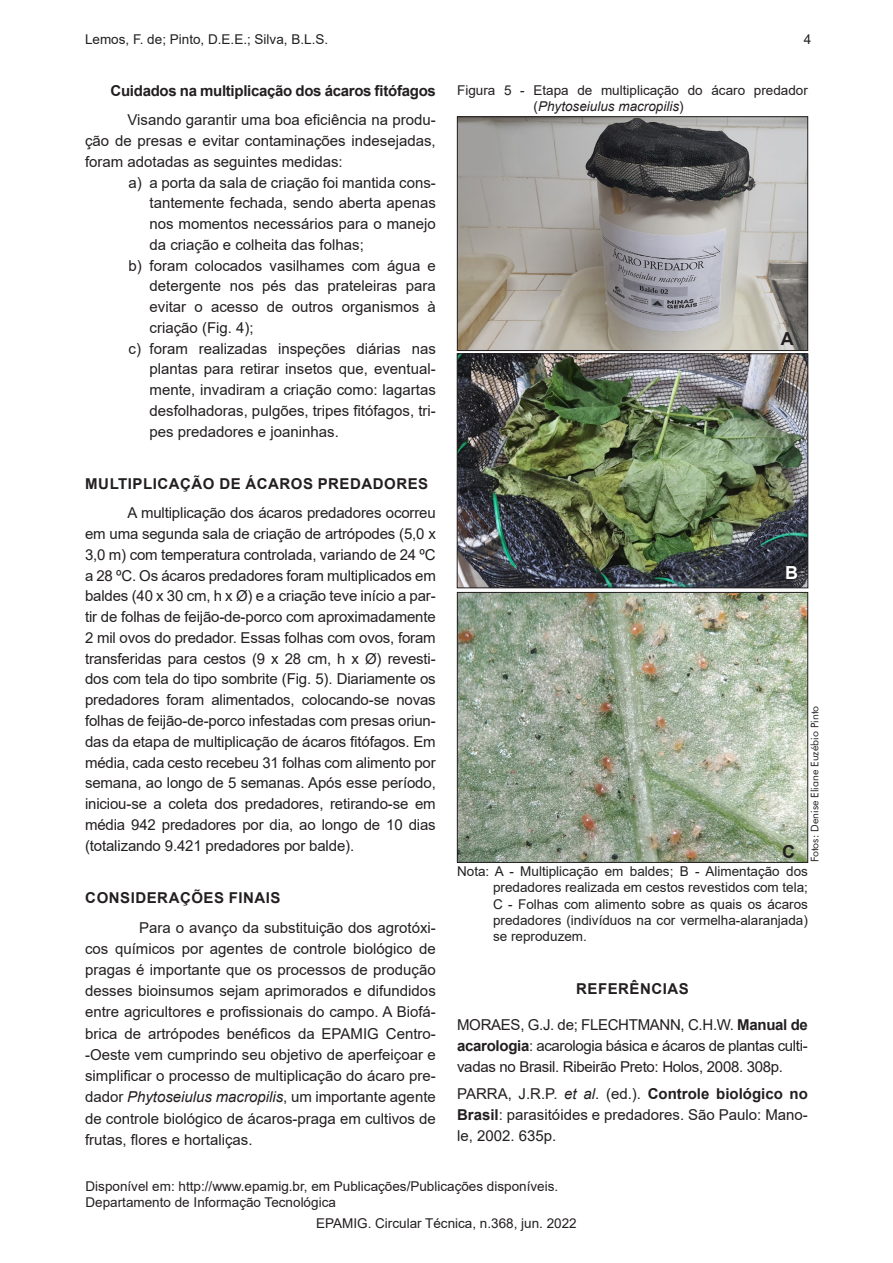
<style>
.page{position:relative;width:893px;height:1263px;background:#fff}
.page>*{position:absolute;margin:0;border:0;box-sizing:border-box;transform-origin:0 0}
.CT_-_tx_figura{font:700 18px "Arial";color:#231f20}
.CT_-_tx_figura-2{font:700 18px "Arial";color:#fff}
.CT_-_texto{font:15px/20.7px "Arial";color:#231f20;text-align:justify}
.CT_-_referências{font:15px/21px "Arial";letter-spacing:-.01em;color:#231f20;text-align:justify}
.CT_-_1_titulos{font:700 15px "Arial";letter-spacing:.035em;color:#231f20}
.CT_-_2_títulos{font:700 15px "Arial";letter-spacing:-.02em;color:#231f20}
.CT_-_1_Agradecimento{font:700 15px "Arial";letter-spacing:.035em;color:#231f20}
.CT_-_tx_figura-3{font:13.5px/16.2px "Arial";color:#231f20}
.CT_-_autor_fotos{font:10.5px "Futura BT";color:#231f20}
.s1{font-style:italic}
.s2{font-weight:700}
</style>
<div class="page">
<img style="left:459px;top:118px;width:347px;height:231px">
<div style="left:457px;top:116px;width:351px;height:235px;border:1px solid #231f20"></div>
<img style="left:459px;top:356px;width:347px;height:230px">
<div style="left:457px;top:354px;width:351px;height:234px;border:1px solid #231f20"></div>
<svg style="left:786px;top:566px;width:12px;height:14px"></svg>
<img style="left:459px;top:594px;width:347px;height:267px">
<div style="left:457px;top:592px;width:351px;height:271px;border:1px solid #231f20"></div>
<p class="CT_-_tx_figura-3" style="left:85px;top:31px;width:245px">Lemos, F. de; Pinto, D.E.E.; Silva, B.L.S.</p>
<p class="CT_-_2_títulos" style="left:111px;top:80px;width:327px">Cuidados na multiplicação dos ácaros fitófagos</p>
<p class="CT_-_texto" style="left:85px;top:110px;width:352px;text-indent:43px">Visando garantir uma boa eficiência na produ&shy;ção de presas e evitar contaminações indesejadas, foram adotadas as seguintes medidas:</p>
<p class="CT_-_texto" style="left:150px;top:172px;width:288px;text-indent:-21px">a) a porta da sala de criação foi mantida cons&shy;tantemente fechada, sendo aberta apenas nos momentos necessários para o manejo da criação e colheita das folhas;</p>
<p class="CT_-_texto" style="left:150px;top:255px;width:288px;text-indent:-21px">b) foram colocados vasilhames com água e detergente nos pés das prateleiras para evitar o acesso de outros organismos à criação (Fig. 4);</p>
<p class="CT_-_texto" style="left:150px;top:338px;width:288px;text-indent:-21px">c) foram realizadas inspeções diárias nas plantas para retirar insetos que, eventual&shy;mente, invadiram a criação como: lagartas desfolhadoras, pulgões, tripes fitófagos, tri&shy;pes predadores e joaninhas.</p>
<p class="CT_-_1_titulos" style="left:85px;top:473px;width:344px">MULTIPLICAÇÃO DE ÁCAROS PREDADORES</p>
<p class="CT_-_texto" style="left:85px;top:503px;width:352px;text-indent:43px">A multiplicação dos ácaros predadores ocorreu em uma segunda sala de criação de artrópodes (5,0 x 3,0 m) com temperatura controlada, variando de 24 ºC a 28 ºC. Os ácaros predadores foram multiplicados em baldes (40 x 30 cm, h x Ø) e a criação teve início a par&shy;tir de folhas de feijão-de-porco com aproximadamente 2 mil ovos do predador. Essas folhas com ovos, foram transferidas para cestos (9 x 28 cm, h x Ø) revesti&shy;dos com tela do tipo sombrite (Fig. 5). Diariamente os predadores foram alimentados, colocando-se novas folhas de feijão-de-porco infestadas com presas oriun&shy;das da etapa de multiplicação de ácaros fitófagos. Em média, cada cesto recebeu 31 folhas com alimento por semana, ao longo de 5 semanas. Após esse período, iniciou-se a coleta dos predadores, retirando-se em média 942 predadores por dia, ao longo de 10 dias (totalizando 9.421 predadores por balde).</p>
<p class="CT_-_1_titulos" style="left:85px;top:887px;width:197px">CONSIDERAÇÕES FINAIS</p>
<p class="CT_-_texto" style="left:85px;top:917px;width:352px;line-height:21.1px;text-indent:54px">Para o avanço da substituição dos agrotóxi&shy;cos químicos por agentes de controle biológico de pragas é importante que os processos de produção desses bioinsumos sejam aprimorados e difundidos entre agricultores e profissionais do campo. A Biofá&shy;brica de artrópodes benéficos da EPAMIG Centro--Oeste vem cumprindo seu objetivo de aperfeiçoar e simplificar o processo de multiplicação do ácaro pre&shy;dador <span class="s1">Phytoseiulus macropilis</span>, um importante agente de controle biológico de ácaros-praga em cultivos de frutas, flores e hortaliças.</p>
<p class="CT_-_tx_figura-3" style="left:804px;top:31px;width:9px">4</p>
<p class="CT_-_tx_figura-3" style="left:534px;top:82px;width:276px;text-indent:-76px">Figura 5 - Etapa de multiplicação do ácaro predador (<span class="s1">Phytoseiulus macropilis</span>)</p>
<p class="CT_-_tx_figura" style="left:781px;top:326px;width:14px">A</p>
<p class="CT_-_tx_figura-2" style="left:785px;top:560px;width:14px">B</p>
<p class="CT_-_tx_figura" style="left:782px;top:839px;width:14px">C</p>
<p class="CT_-_autor_fotos" style="left:808px;top:862px;width:158px;rotate:-90deg">Fotos: Denise Eliane Euzébio Pinto</p>
<p class="CT_-_tx_figura-3" style="left:493px;top:863px;width:316px;text-align:justify;text-indent:-36px">Nota: A - Multiplicação em baldes; B - Alimentação dos predadores realizada em cestos revestidos com tela; C - Folhas com alimento sobre as quais os ácaros predadores (indivíduos na cor vermelha-alaranjada) se reproduzem.</p>
<p class="CT_-_1_Agradecimento" style="left:576px;top:978px;width:114px">REFERÊNCIAS</p>
<p class="CT_-_referências" style="left:457px;top:1014px;width:352px">MORAES, G.J. de; FLECHTMANN, C.H.W. <span class="s2">Manual de acarologia</span>: acarologia básica e ácaros de plantas culti&shy;vadas no Brasil. Ribeirão Preto: Holos, 2008. 308p.</p>
<p class="CT_-_referências" style="left:457px;top:1083px;width:352px">PARRA, J.R.P. <span class="s1">et al</span>. (ed.). <span class="s2">Controle biológico no Brasil</span>: parasitóides e predadores. São Paulo: Mano&shy;le, 2002. 635p.</p>
<p class="CT_-_tx_figura-3" style="left:86px;top:1178px;width:474px">Disponível em: http://www.epamig.br, em Publicações/Publicações disponíveis.<br>Departamento de Informação Tecnológica</p>
<p class="CT_-_tx_figura-3" style="left:316px;top:1215px;width:262px">EPAMIG. Circular Técnica, n.368, jun. 2022</p>
</div>
